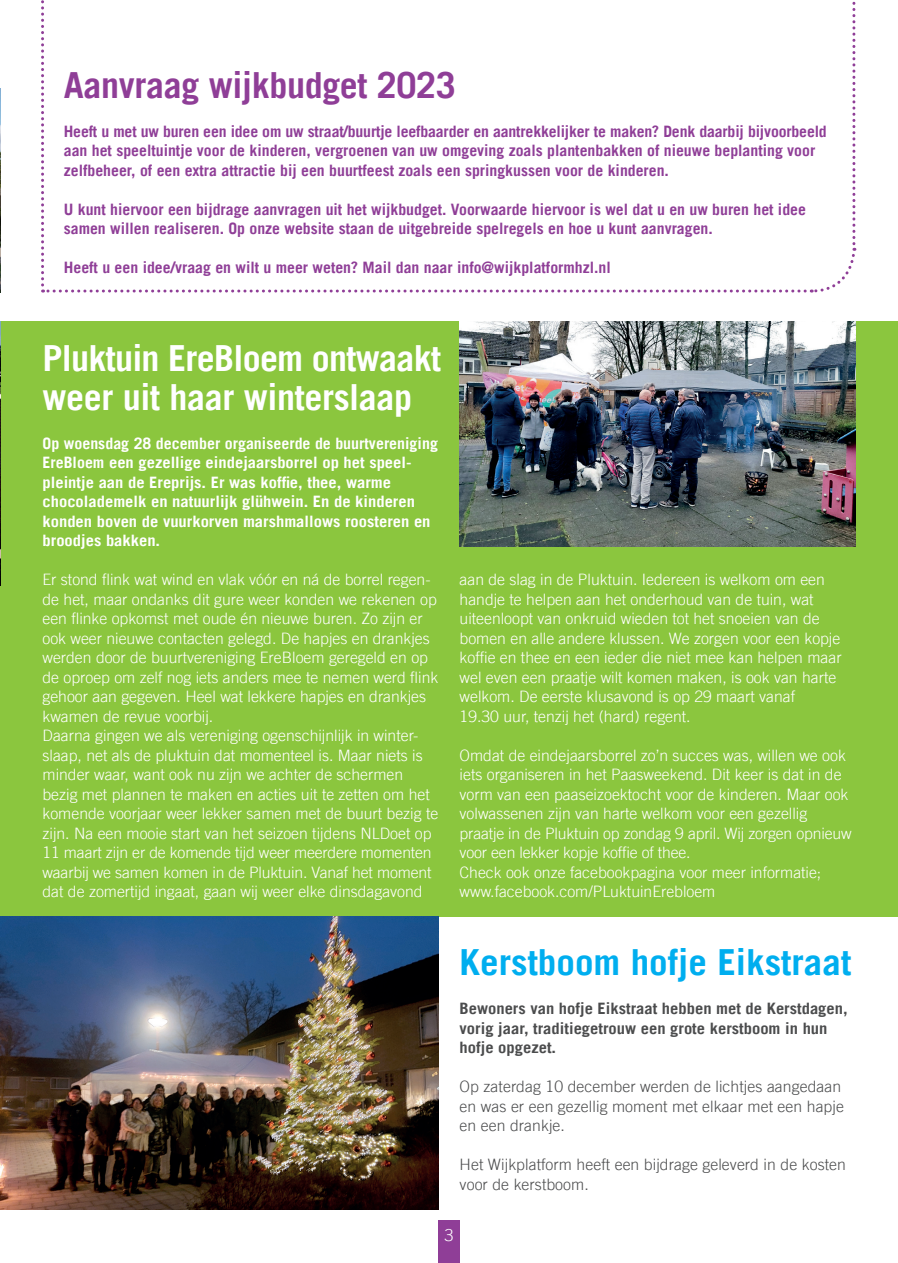
<style>
.page{position:relative;width:898px;height:1263px;background:#fff}
.page>*{position:absolute;margin:0;border:0;box-sizing:border-box;transform-origin:0 0}
.t1{font:700 36px/39px "Trade Gothic LT";letter-spacing:-.02em;color:#fff}
.t2{font:700 36px "Trade Gothic LT";color:#00aeef}
.t3{font:700 36px "Trade Gothic LT";letter-spacing:-.01em;color:#8f3e97}
.t4{font:300 16.5px "Trade Gothic LT";color:#fff}
.t5{font:300 15.75px/19.5px "Trade Gothic LT";color:#fff}
.t6{font:700 15.75px/19.5px "Trade Gothic LT";color:#8f3e97}
.t7{font:700 15.75px/19.5px "Trade Gothic LT";color:#fff}
.t8{font:300 15.75px/19.5px "Trade Gothic LT";letter-spacing:.005em;color:#4b4c4d}
.t9{font:700 15.75px/19.5px "Trade Gothic LT";color:#4b4c4d;scale:1.05 1}
</style>
<div class="page">
<div style="left:438px;top:1220px;width:21px;height:43px;background:#8f3e97"></div>
<div style="left:0;top:321px;width:897px;height:596px;background:#8bc63e"></div>
<img style="left:459px;top:321px;width:396px;height:225px">
<img style="left:0;top:917px;width:438px;height:292px">
<svg style="left:810px;top:1px;width:46px;height:292px"></svg>
<svg style="left:41px;top:0;width:763px;height:293px"></svg>
<img style="left:0;top:321px;width:1px;height:264px">
<img style="left:0;top:88px;width:1px;height:205px">
<h1 class="t3" style="left:64px;top:63px;width:393px">Aanvraag wijkbudget 2023</h1>
<p class="t6" style="left:64px;top:121px;width:764px">Heeft u met uw buren een idee om uw straat/buurtje leefbaarder en aantrekkelijker te maken? Denk daarbij bijvoorbeeld aan het speeltuintje voor de kinderen, vergroenen van uw omgeving zoals plantenbakken of nieuwe beplanting voor zelfbeheer, of een extra attractie bij een buurtfeest zoals een springkussen voor de kinderen.</p>
<p class="t6" style="left:64px;top:199px;width:743px">U kunt hiervoor een bijdrage aanvragen uit het wijkbudget. Voorwaarde hiervoor is wel dat u en uw buren het idee samen willen realiseren. Op onze website staan de uitgebreide spelregels en hoe u kunt aanvragen.</p>
<p class="t6" style="left:64px;top:257px;width:548px">Heeft u een idee/vraag en wilt u meer weten? Mail dan naar info@wijkplatformhzl.nl</p>
<h1 class="t1" style="left:43px;top:338px;width:400px">Pluktuin EreBloem ontwaakt weer uit haar winterslaap</h1>
<p class="t7" style="left:43px;top:433px;width:397px">Op woensdag 28 december organiseerde de buurtvereniging EreBloem een gezellige eindejaarsborrel op het speel&shy;pleintje aan de Ereprijs. Er was koffie, thee, warme chocolademelk en natuurlijk glühwein. En de kinderen konden boven de vuurkorven marshmallows roosteren en broodjes bakken.</p>
<p class="t5" style="left:43px;top:569px;width:397px">Er stond flink wat wind en vlak vóór en ná de borrel regen&shy;de het, maar ondanks dit gure weer konden we rekenen op een flinke opkomst met oude én nieuwe buren. Zo zijn er ook weer nieuwe contacten gelegd. De hapjes en drankjes werden door de buurtvereniging EreBloem geregeld en op de oproep om zelf nog iets anders mee te nemen werd flink gehoor aan gegeven. Heel wat lekkere hapjes en drankjes kwamen de revue voorbij.<br>Daarna gingen we als vereniging ogenschijnlijk in winter&shy;slaap, net als de pluktuin dat momenteel is. Maar niets is minder waar, want ook nu zijn we achter de schermen bezig met plannen te maken en acties uit te zetten om het komende voorjaar weer lekker samen met de buurt bezig te zijn. Na een mooie start van het seizoen tijdens NLDoet op 11 maart zijn er de komende tijd weer meerdere momenten waarbij we samen komen in de Pluktuin. Vanaf het moment dat de zomertijd ingaat, gaan wij weer elke dinsdagavond</p>
<p class="t5" style="left:459px;top:569px;width:383px">aan de slag in de Pluktuin. Iedereen is welkom om een handje te helpen aan het onderhoud van de tuin, wat uiteenloopt van onkruid wieden tot het snoeien van de bomen en alle andere klussen. We zorgen voor een kopje koffie en thee en een ieder die niet mee kan helpen maar wel even een praatje wilt komen maken, is ook van harte welkom. De eerste klusavond is op 29 maart vanaf<br>19.30 uur, tenzij het (hard) regent.</p>
<p class="t5" style="left:459px;top:745px;width:393px">Omdat de eindejaarsborrel zo’n succes was, willen we ook iets organiseren in het Paasweekend. Dit keer is dat in de vorm van een paaseizoektocht voor de kinderen. Maar ook volwassenen zijn van harte welkom voor een gezellig praatje in de Pluktuin op zondag 9 april. Wij zorgen opnieuw voor een lekker kopje koffie of thee.<br>Check ook onze facebookpagina voor meer informatie; www.facebook.com/PLuktuinErebloem</p>
<h1 class="t2" style="left:459px;top:940px;width:393px">Kerstboom hofje Eikstraat</h1>
<p class="t9" style="left:459px;top:998px;width:371px">Bewoners van hofje Eikstraat hebben met de Kerstdagen, vorig jaar, traditiegetrouw een grote kerstboom in hun hofje opgezet.</p>
<p class="t8" style="left:459px;top:1076px;width:385px">Op zaterdag 10 december werden de lichtjes aangedaan en was er een gezellig moment met elkaar met een hapje en een drankje.</p>
<p class="t8" style="left:459px;top:1154px;width:387px">Het Wijkplatform heeft een bijdrage geleverd in de kosten voor de kerstboom.</p>
<p class="t4" style="left:444px;top:1225px;width:11px">3</p>
</div>
